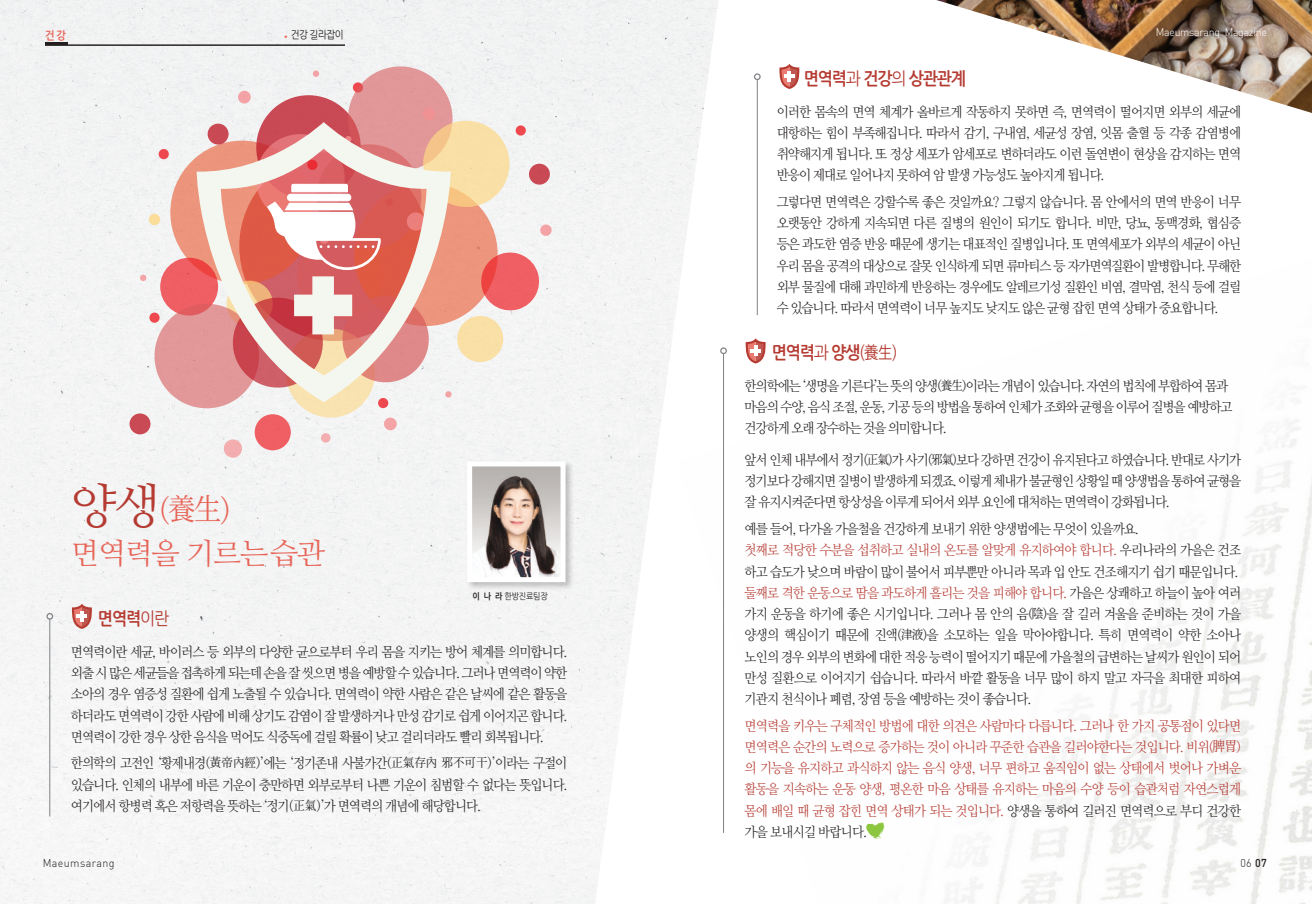
<style>
.page{position:relative;width:1312px;height:904px;background:#fff}
.page>*{position:absolute;margin:0;border:0;box-sizing:border-box;transform-origin:0 0}
.t1{font:48.25px "Nanum Myeongjo OTF";color:#b53b32}
.t2{font:29.5px "Nanum Myeongjo OTF";letter-spacing:-.04em;color:#e76457}
.t3{font:17.5px "Nanum Gothic OTF Bold";letter-spacing:-.07em;color:#b53b32;scale:.92 1}
.t4{font:13.75px/21.2px "Nanum Myeongjo OTF";letter-spacing:-.07em;color:#231f20;text-align:justify;scale:.92 1}
.t5{font:13.75px/21.2px "Nanum Myeongjo OTF";letter-spacing:-.06em;color:#b53b32;text-align:justify;scale:.92 1}
.t6{font:300 11.25px "DIN";letter-spacing:.035em;color:#231f20;scale:.95 1}
.t7{font:11.25px "Nanum Gothic OTF Bold";color:#e76457;scale:.9 1}
.t8{font:300 11.12px "DIN";letter-spacing:-.025em;color:#fff;scale:.95 1}
.t9{font:10.62px "Nanum Gothic OTF";letter-spacing:-.05em;color:#231f20;scale:.89 1}
.t10{font:8.75px "Nanum Gothic OTF";letter-spacing:-.03em;color:#231f20;scale:.9 1}
.s1{color:#e76457}
.s2{font-size:31.38px;color:#e76457}
.s3{font-family:"Noto Serif CJ Kkr";font-size:30px;color:#e76457}
.s4{font-family:"Nanum Gothic OTF Bold"}
.s5{font-family:"Nanum Gothic OTF"}
.s6{font-family:"Noto Serif CJ Kkr";font-size:12.5px}
.s7{color:#b53b32}
.s8{font-family:"Noto Serif CJ Kkr"}
.s9{color:#231f20}
.s10{font-weight:500}
</style>
<div class="page">
<img style="left:720px;top:257px;width:591px;height:647px">
<img style="left:0;top:0;width:718px;height:904px">
<img style="left:936px;top:0;width:375px;height:113px">
<hr style="left:45px;top:42px;width:22px;height:3px;background:#231f20">
<div style="left:466px;top:460px;width:108px;height:130px;background:#231f20;opacity:.25"></div>
<img style="left:473px;top:467px;width:86px;height:109px">
<div style="left:467px;top:461px;width:98px;height:121px;border:5px solid #fff"></div>
<hr style="left:45px;top:45px;width:300px;height:1px;background:#231f20">
<svg style="left:865px;top:822px;width:19px;height:17px"></svg>
<hr style="left:723px;top:353px;width:1px;height:479px;background:#808285">
<hr style="left:50px;top:618px;width:1px;height:198px;background:#808285">
<hr style="left:757px;top:79px;width:1px;height:236px;background:#808285">
<div style="left:170px;top:141px;width:144px;height:143px;background:#ec957d;border-radius:50%"></div>
<div style="left:160px;top:258px;width:58px;height:57px;background:#ee5f64;border-radius:50%"></div>
<div style="left:286px;top:329px;width:89px;height:88px;background:#f9e3b1;border-radius:50%"></div>
<div style="left:154px;top:304px;width:105px;height:104px;background:#e29899;border-radius:50%"></div>
<div style="left:254px;top:414px;width:37px;height:36px;background:#ee5f64;border-radius:50%"></div>
<div style="left:149px;top:214px;width:11px;height:11px;background:#fbdd9a;border-radius:50%"></div>
<svg style="left:159px;top:149px;width:10px;height:10px"></svg>
<div style="left:238px;top:91px;width:13px;height:12px;background:#f3a3a5;border-radius:50%"></div>
<svg style="left:149px;top:312px;width:10px;height:11px"></svg>
<svg style="left:140px;top:275px;width:6px;height:6px"></svg>
<div style="left:129px;top:413px;width:21px;height:21px;background:#c94955;border-radius:50%"></div>
<div style="left:378px;top:398px;width:10px;height:10px;background:#ee494f;border-radius:50%"></div>
<div style="left:384px;top:417px;width:12px;height:13px;background:#f4a4a5;border-radius:50%"></div>
<div style="left:321px;top:433px;width:9px;height:9px;background:#f4aeb0;border-radius:50%"></div>
<div style="left:224px;top:439px;width:18px;height:18px;background:#f3aeaf;border-radius:50%"></div>
<svg style="left:196px;top:122px;width:254px;height:280px"></svg>
<svg style="left:256px;top:66px;width:295px;height:316px"></svg>
<svg style="left:71px;top:602px;width:22px;height:28px"></svg>
<hr style="left:77px;top:614px;width:10px;height:4px;background:#fff">
<hr style="left:80px;top:611px;width:4px;height:10px;background:#fff">
<svg style="left:744px;top:337px;width:22px;height:27px"></svg>
<svg style="left:753px;top:346px;width:4px;height:10px"></svg>
<svg style="left:779px;top:64px;width:21px;height:25px"></svg>
<hr style="left:787px;top:71px;width:4px;height:10px;background:#fff">
<div style="left:720px;top:347px;width:6px;height:7px;border:1px solid #808285;border-radius:50%"></div>
<div style="left:46px;top:613px;width:7px;height:6px;border:1px solid #808285;border-radius:50%"></div>
<div style="left:753px;top:73px;width:7px;height:7px;border:1px solid #808285;border-radius:50%"></div>
<p class="t7" style="left:45px;top:30px;width:25px">건 강</p>
<p class="t9" style="left:281px;top:28px;width:72px"><span class="s1">•</span>건강 길라잡이</p>
<h1 class="t1" style="left:71px;top:475px;width:161px">양생<span class="s2">(</span><span class="s3">養生</span><span class="s2">)</span></h1>
<h2 class="t2" style="left:71px;top:534px;width:255px">면역력을 기르는습관</h2>
<p class="t10" style="left:472px;top:591px;width:85px"><span class="s4">이 나 라</span> 한방진료팀장</p>
<p class="t3" style="left:98px;top:609px;width:79px">면역력<span class="s5">이란</span></p>
<p class="t4" style="left:71px;top:640px;width:541px">면역력이란 세균, 바이러스 등 외부의 다양한 균으로부터 우리 몸을 지키는 방어 체계를 의미합니다. 외출 시 많은 세균들을 접촉하게 되는데 손을 잘 씻으면 병을 예방할 수 있습니다. 그러나 면역력이 약한 소아의 경우 염증성 질환에 쉽게 노출될 수 있습니다. 면역력이 약한 사람은 같은 날씨에 같은 활동을 하더라도 면역력이 강한 사람에 비해 상기도 감염이 잘 발생하거나 만성 감기로 쉽게 이어지곤 합니다. 면역력이 강한 경우 상한 음식을 먹어도 식중독에 걸릴 확률이 낮고 걸리더라도 빨리 회복됩니다.</p>
<p class="t4" style="left:71px;top:752px;width:541px">한의학의 고전인 ‘황제내경(<span class="s6">黃帝內經</span>)’에는 ‘정기존내 사불가간(<span class="s6">正氣存內 邪不可干</span>)’이라는 구절이 있습니다. 인체의 내부에 바른 기운이 충만하면 외부로부터 나쁜 기운이 침범할 수 없다는 뜻입니다. 여기에서 항병력 혹은 저항력을 뜻하는 ‘정기(<span class="s6">正氣</span>)’가 면역력의 개념에 해당합니다.</p>
<p class="t6" style="left:43px;top:856px;width:77px">Maeumsarang</p>
<p class="t8" style="left:1155px;top:26px;width:118px">Maeumsarang Magazine</p>
<p class="t3" style="left:803px;top:69px;width:178px">면역력<span class="s5">과</span> 건강<span class="s5">의</span> 상관관계</p>
<p class="t4" style="left:776px;top:100px;width:506px">이러한 몸속의 면역 체계가 올바르게 작동하지 못하면 즉, 면역력이 떨어지면 외부의 세균에 대항하는 힘이 부족해집니다. 따라서 감기, 구내염, 세균성 장염, 잇몸 출혈 등 각종 감염병에 취약해지게 됩니다. 또 정상 세포가 암세포로 변하더라도 이런 돌연변이 현상을 감지하는 면역 반응이 제대로 일어나지 못하여 암 발생 가능성도 높아지게 됩니다.</p>
<p class="t4" style="left:776px;top:190px;width:506px">그렇다면 면역력은 강할수록 좋은 것일까요? 그렇지 않습니다. 몸 안에서의 면역 반응이 너무 오랫동안 강하게 지속되면 다른 질병의 원인이 되기도 합니다. 비만, 당뇨, 동맥경화, 협심증 등은 과도한 염증 반응 때문에 생기는 대표적인 질병입니다. 또 면역세포가 외부의 세균이 아닌 우리 몸을 공격의 대상으로 잘못 인식하게 되면 류마티스 등 자가면역질환이 발병합니다. 무해한 외부 물질에 대해 과민하게 반응하는 경우에도 알레르기성 질환인 비염, 결막염, 천식 등에 걸릴 수 있습니다. 따라서 면역력이 너무 높지도 낮지도 않은 균형 잡힌 면역 상태가 중요합니다.</p>
<p class="t3" style="left:771px;top:343px;width:138px">면역력<span class="s5">과</span> 양생<span class="s5">(養生)</span></p>
<p class="t4" style="left:744px;top:374px;width:531px;text-align:left">한의학에는 ‘생명을 기른다’는 뜻의 양생(<span class="s6">養生</span>)이라는 개념이 있습니다. 자연의 법칙에 부합하여 몸과 마음의 수양, 음식 조절, 운동, 기공 등의 방법을 통하여 인체가 조화와 균형을 이루어 질병을 예방하고 건강하게 오래 장수하는 것을 의미합니다.</p>
<p class="t4" style="left:744px;top:448px;width:541px">앞서 인체 내부에서 정기(<span class="s6">正氣</span>)가 사기(<span class="s6">邪氣</span>)보다 강하면 건강이 유지된다고 하였습니다. 반대로 사기가 정기보다 강해지면 질병이 발생하게 되겠죠. 이렇게 체내가 불균형인 상황일 때 양생법을 통하여 균형을 잘 유지시켜준다면 항상성을 이루게 되어서 외부 요인에 대처하는 면역력이 강화됩니다.</p>
<p class="t4" style="left:744px;top:517px;width:541px;text-align:left">예를 들어, 다가올 가을철을 건강하게 보내기 위한 양생법에는 무엇이 있을까요.<br><span class="s7">첫째로 적당한 수분을 섭취하고 실내의 온도를 알맞게 유지하여야 합니다.</span> 우리나라의 가을은 건조 하고 습도가 낮으며 바람이 많이 불어서 피부뿐만 아니라 목과 입 안도 건조해지기 쉽기 때문입니다. <span class="s7">둘째로 격한 운동으로 땀을 과도하게 흘리는 것을 피해야 합니다.</span> 가을은 상쾌하고 하늘이 높아 여러 가지 운동을 하기에 좋은 시기입니다. 그러나 몸 안의 음(<span class="s6">陰</span>)을 잘 길러 겨울을 준비하는 것이 가을 양생의 핵심이기 때문에 진액(<span class="s6">津液</span>)을 소모하는 일을 막아야합니다. 특히 면역력이 약한 소아나 노인의 경우 외부의 변화에 대한 적응 능력이 떨어지기 때문에 가을철의 급변하는 날씨가 원인이 되어 만성 질환으로 이어지기 쉽습니다. 따라서 바깥 활동을 너무 많이 하지 말고 자극을 최대한 피하여 기관지 천식이나 폐렴, 장염 등을 예방하는 것이 좋습니다.</p>
<p class="t5" style="left:744px;top:714px;width:541px">면역력을 키우는 구체적인 방법에 대한 의견은 사람마다 다릅니다. 그러나 한 가지 공통점이 있다면 면역력은 순간의 노력으로 증가하는 것이 아니라 꾸준한 습관을 길러야한다는 것입니다. 비위(<span class="s8">脾胃</span>) 의 기능을 유지하고 과식하지 않는 음식 양생, 너무 편하고 움직임이 없는 상태에서 벗어나 가벼운 활동을 지속하는 운동 양생, 평온한 마음 상태를 유지하는 마음의 수양 등이 습관처럼 자연스럽게 몸에 배일 때 균형 잡힌 면역 상태가 되는 것입니다. <span class="s9">양생을 통하여 길러진 면역력으로 부디 건강한 가을 보내시길 바랍니다.</span></p>
<p class="t6" style="left:1239px;top:856px;width:30px">06 <span class="s10">07</span></p>
</div>
